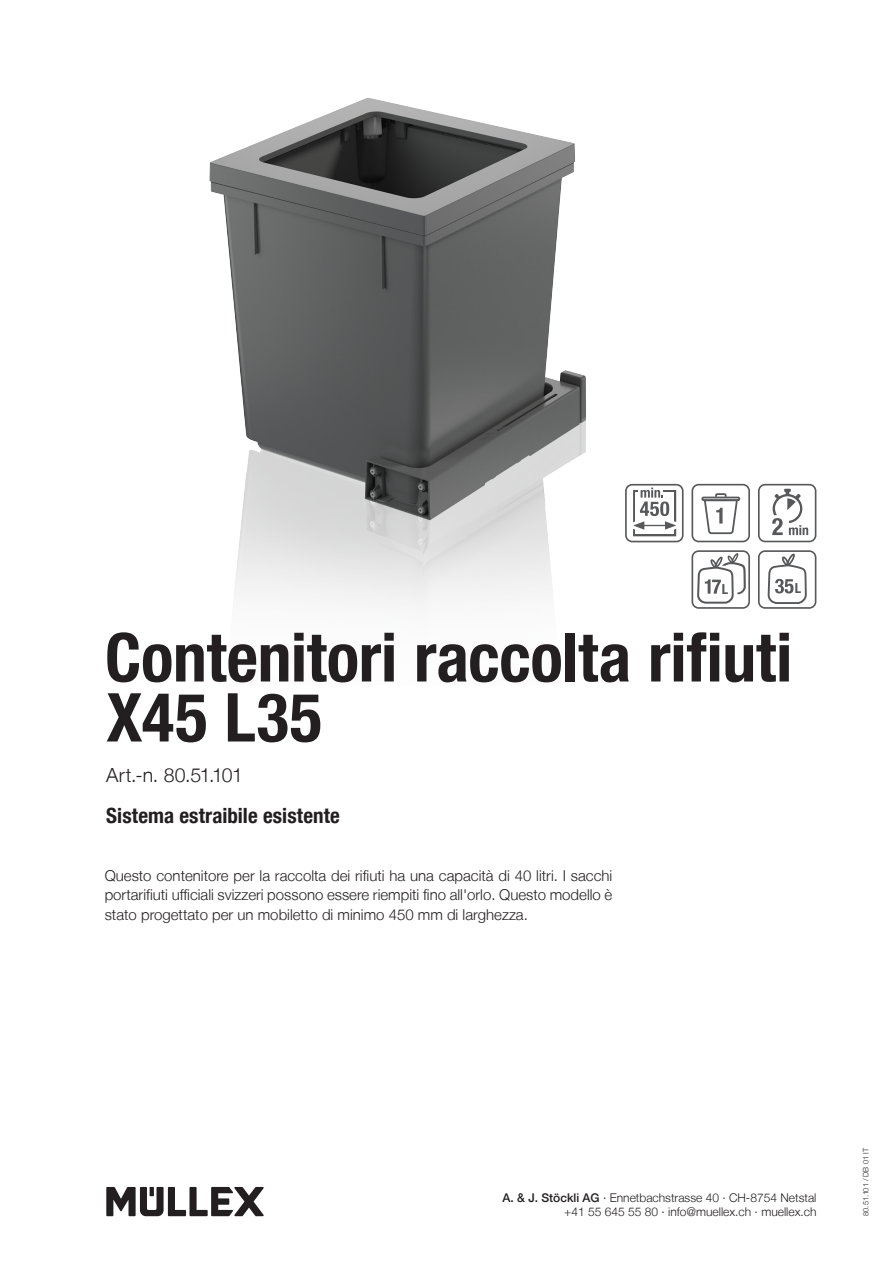
<style>
.page{position:relative;width:893px;height:1263px;background:#fff}
.page>*{position:absolute;margin:0;border:0;box-sizing:border-box;transform-origin:0 0}
.Titel_Bold_Cond_45_4{font:700 condensed 67.5px/60px "Helvetica Neue LT";letter-spacing:-.005em;color:#231f20}
.Untertitel_Bold_Cond{font:700 condensed 21px "Helvetica Neue LT";letter-spacing:.005em;color:#231f20}
.Art__Nr__Light_13_15{font:300 19.5px "Helvetica Neue LT";letter-spacing:-.015em;color:#231f20}
.Produktetext_10_13{font:300 15px/19.5px "Helvetica Neue LT";color:#231f20;text-align:justify}
.t1{font:700 condensed 13.95px "Helvetica Neue LT Std";color:#57585a}
.Adresse_Light_8_9_6{font:300 12px/14.4px "Helvetica Neue LT";color:#231f20;text-align:right}
.t2{font:300 7.5px "Helvetica Neue LT";color:#231f20}
.s1{font-weight:500}
</style>
<div class="page">
<img style="left:209px;top:98px;width:435px;height:509px">
<svg style="left:625px;top:484px;width:59px;height:58px"></svg>
<svg style="left:691px;top:484px;width:59px;height:58px"></svg>
<svg style="left:758px;top:484px;width:58px;height:58px"></svg>
<svg style="left:758px;top:550px;width:58px;height:59px"></svg>
<svg style="left:691px;top:550px;width:59px;height:59px"></svg>
<svg style="left:106px;top:1187px;width:158px;height:29px"></svg>
<p class="t1" style="left:722px;top:580px;width:8px">L</p>
<p class="t1" style="left:795px;top:580px;width:8px">L</p>
<p class="Titel_Bold_Cond_45_4" style="left:105px;top:627px;width:689px">Contenitori raccolta rifiuti<br>X45 L35</p>
<p class="Art__Nr__Light_13_15" style="left:106px;top:763px;width:138px">Art.-n. 80.51.101</p>
<p class="Untertitel_Bold_Cond" style="left:106px;top:803px;width:235px">Sistema estraibile esistente</p>
<p class="Produktetext_10_13" style="left:105px;top:865px;width:509px">Questo contenitore per la raccolta dei rifiuti ha una capacità di 40 litri. I sacchi portarifiuti ufficiali svizzeri possono essere riempiti fino all'orlo. Questo modello è stato progettato per un mobiletto di minimo 450 mm di larghezza.</p>
<p class="Adresse_Light_8_9_6" style="left:503px;top:1190px;width:315px"><span class="s1">A. &amp; J. Stöckli AG</span> · Ennetbachstrasse 40 · CH-8754 Netstal +41 55 645 55 80 · info@muellex.ch · muellex.ch</p>
<p class="t2" style="left:861px;top:1216px;width:70px;rotate:-90deg">80.51.101 / DB 01 IT</p>
</div>
